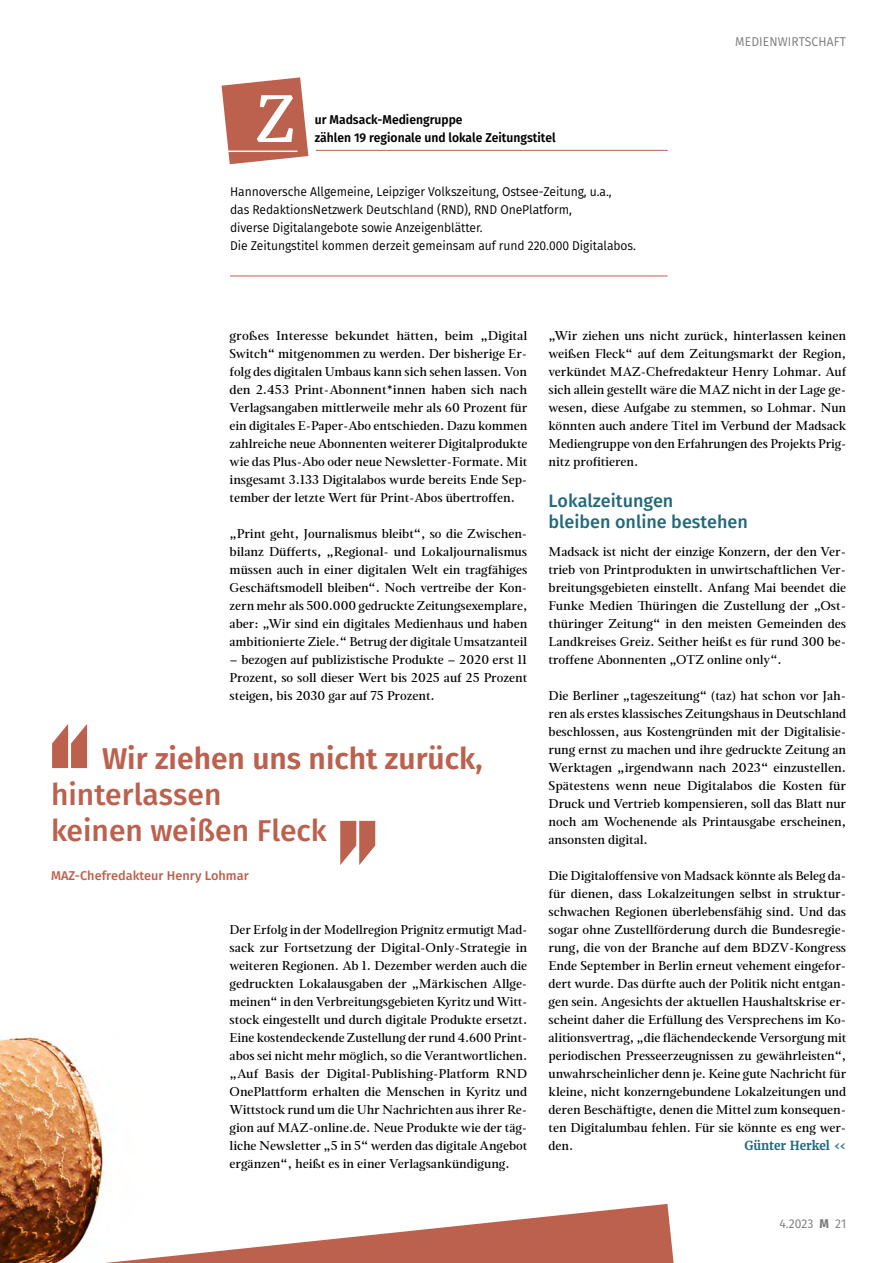
<style>
.page{position:relative;width:893px;height:1263px;background:#fff}
.page>*{position:absolute;margin:0;border:0;box-sizing:border-box;transform-origin:0 0}
.t1{font:62.7px "Merriweather";color:#fff}
.t2{font:500 30px/36px "Fira Sans";color:#bb614d}
.t3{font:600 30px "Fira Sans";color:#bb614d}
.t4{font:500 18px/21px "Fira Sans";color:#226a7b}
.t5{font:500 12.75px/18px "Magneta";color:#000;text-align:justify}
.t6{font:12.75px/18px "Fira Sans";letter-spacing:-.005em;color:#000;scale:.95 1}
.t7{font:600 12.75px/18px "Fira Sans";color:#000;scale:.95 1}
.t8{font:500 12.75px "Fira Sans";color:#bb614d}
.t9{font:12.75px "Fira Sans";letter-spacing:.01em;color:#7a7b7a;scale:.95 1}
.t10{font:700 12.45px "Merriweather";letter-spacing:-.005em;color:#226a7b;scale:.95 1}
.s1{color:#528291}
.s2{font-weight:700}
</style>
<div class="page">
<img style="left:0;top:724px;width:376px;height:539px">
<svg style="left:105px;top:1204px;width:569px;height:59px"></svg>
<svg style="left:222px;top:77px;width:86px;height:87px"></svg>
<hr style="left:228px;top:151px;width:69px;height:1px;background:#fff">
<hr style="left:316px;top:150px;width:352px;height:1px;background:#bb614d">
<hr style="left:230px;top:275px;width:438px;height:1px;background:#bb614d">
<svg style="left:52px;top:724px;width:35px;height:44px"></svg>
<svg style="left:340px;top:821px;width:35px;height:44px"></svg>
<h1 class="t1" style="left:255px;top:80px;width:43px">Z</h1>
<p class="t7" style="left:315px;top:110px;width:255px">ur Madsack-Mediengruppe<br>zählen 19 regionale und lokale Zeitungstitel</p>
<p class="t6" style="left:230px;top:182px;width:429px">Hannoversche Allgemeine, Leipziger Volkszeitung, Ostsee-Zeitung, u.a.,<br>das RedaktionsNetzwerk Deutschland (RND), RND OnePlatform,<br>diverse Digitalangebote sowie Anzeigenblätter.<br>Die Zeitungstitel kommen derzeit gemeinsam auf rund 220.000 Digitalabos.</p>
<p class="t9" style="left:735px;top:32px;width:118px">MEDIENWIRTSCHAFT</p>
<p class="t5" style="left:230px;top:326px;width:299px">großes Interesse bekundet hätten, beim „Digital Switch“ mitgenommen zu werden. Der bisherige Er&shy;folg des digitalen Umbaus kann sich sehen lassen. Von den 2.453 Print-Abonnent*innen haben sich nach Verlagsangaben mittlerweile mehr als 60 Prozent für ein digitales E-Paper-Abo entschieden. Dazu kommen zahlreiche neue Abonnenten weiterer Digitalprodukte wie das Plus-Abo oder neue Newsletter-Formate. Mit insgesamt 3.133 Digitalabos wurde bereits Ende Sep&shy;tember der letzte Wert für Print-Abos übertroffen.</p>
<p class="t5" style="left:230px;top:524px;width:299px;text-align:left">„Print geht, Journalismus bleibt“, so die Zwischen&shy;bilanz Düfferts, „Regional- und Lokaljournalismus müssen auch in einer digitalen Welt ein tragfähiges Geschäftsmodell bleiben“. Noch vertreibe der Kon&shy;zern mehr als 500.000 gedruckte Zeitungsexemplare, aber: „Wir sind ein digitales Medienhaus und haben ambitionierte Ziele.“ Betrug der digitale Umsatzanteil</p>
<p class="t5" style="left:230px;top:650px;width:299px">– bezogen auf publizistische Produkte – 2020 erst 11<br>Prozent, so soll dieser Wert bis 2025 auf 25 Prozent steigen, bis 2030 gar auf 75 Prozent.</p>
<h2 class="t3" style="left:102px;top:734px;width:382px">Wir ziehen uns nicht zurück,</h2>
<h2 class="t2" style="left:51px;top:775px;width:277px">hinterlassen<br>keinen weißen Fleck</h2>
<p class="t8" style="left:51px;top:865px;width:199px">MAZ-Chefredakteur Henry Lohmar</p>
<p class="t5" style="left:230px;top:920px;width:299px;text-align:left">Der Erfolg in der Modellregion Prignitz ermutigt Mad&shy;sack zur Fortsetzung der Digital-Only-Strategie in weiteren Regionen. Ab 1. Dezember werden auch die gedruckten Lokalausgaben der „Märkischen Allge&shy;meinen“ in den Verbreitungsgebieten Kyritz und Witt&shy;stock eingestellt und durch digitale Produkte ersetzt.<br>Eine kostendeckende Zustellung der rund 4.600 Print&shy;abos sei nicht mehr möglich, so die Verantwortlichen. „Auf Basis der Digital-Publishing-Platform RND OnePlattform erhalten die Menschen in Kyritz und Wittstock rund um die Uhr Nachrichten aus ihrer Re&shy;gion auf MAZ-online.de. Neue Produkte wie der täg&shy;liche Newsletter „5 in 5“ werden das digitale Angebot ergänzen“, heißt es in einer Verlagsankündigung.</p>
<p class="t5" style="left:549px;top:326px;width:299px">„Wir ziehen uns nicht zurück, hinterlassen keinen weißen Fleck“ auf dem Zeitungsmarkt der Region, verkündet MAZ-Chefredakteur Henry Lohmar. Auf sich allein gestellt wäre die MAZ nicht in der Lage ge&shy;wesen, diese Aufgabe zu stemmen, so Lohmar. Nun könnten auch andere Titel im Verbund der Madsack Mediengruppe von den Erfahrungen des Projekts Prig&shy;nitz profitieren.</p>
<h3 class="t4" style="left:549px;top:489px;width:201px">Lokalzeitungen<br>bleiben online bestehen</h3>
<p class="t5" style="left:549px;top:542px;width:299px;text-align:left">Madsack ist nicht der einzige Konzern, der den Ver&shy;trieb von Printprodukten in unwirtschaftlichen Ver&shy;breitungsgebieten einstellt. Anfang Mai beendet die Funke Medien Thüringen die Zustellung der „Ost&shy;thüringer Zeitung“ in den meisten Gemeinden des Landkreises Greiz. Seither heißt es für rund 300 be&shy;troffene Abonnenten „OTZ online only“.</p>
<p class="t5" style="left:549px;top:686px;width:299px">Die Berliner „tageszeitung“ (taz) hat schon vor Jah&shy;ren als erstes klassisches Zeitungshaus in Deutschland beschlossen, aus Kostengründen mit der Digitalisie&shy;rung ernst zu machen und ihre gedruckte Zeitung an Werktagen „irgendwann nach 2023“ einzustellen.<br>Spätestens wenn neue Digitalabos die Kosten für Druck und Vertrieb kompensieren, soll das Blatt nur noch am Wochenende als Printausgabe erscheinen, ansonsten digital.</p>
<p class="t5" style="left:549px;top:866px;width:299px">Die Digitaloffensive von Madsack könnte als Beleg da&shy;für dienen, dass Lokalzeitungen selbst in struktur&shy;schwachen Regionen überlebensfähig sind. Und das sogar ohne Zustellförderung durch die Bundesregie&shy;rung, die von der Branche auf dem BDZV-Kongress Ende September in Berlin erneut vehement eingefor&shy;dert wurde. Das dürfte auch der Politik nicht entgan&shy;gen sein. Angesichts der aktuellen Haushaltskrise er&shy;scheint daher die Erfüllung des Versprechens im Ko&shy;alitionsvertrag, „die flächendeckende Versorgung mit periodischen Presseerzeugnissen zu gewährleisten“, unwahrscheinlicher denn je. Keine gute Nachricht für kleine, nicht konzerngebundene Lokalzeitungen und deren Beschäftigte, denen die Mittel zum konsequen&shy;ten Digitalumbau fehlen. Für sie könnte es eng wer&shy;den.</p>
<p class="t10" style="left:744px;top:1138px;width:109px">Günter Herkel <span class="s1">‹‹</span></p>
<p class="t9" style="left:779px;top:1214px;width:72px">4.2023 <span class="s2">M</span> 21</p>
</div>
